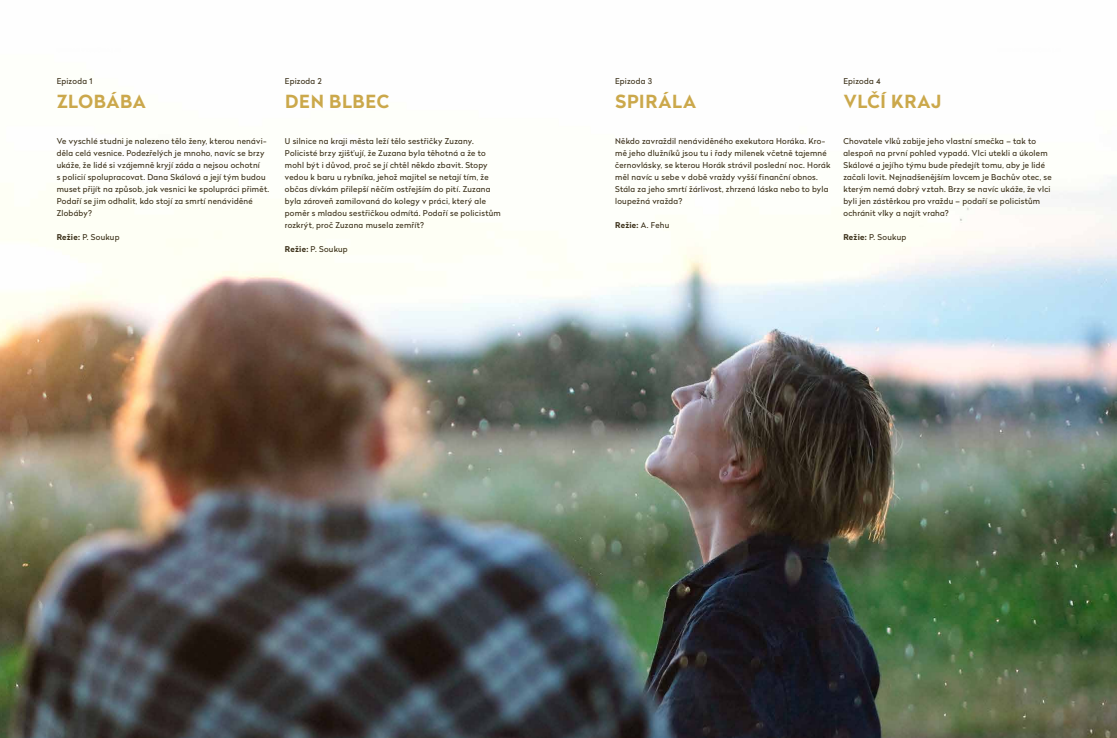
<style>
.page{position:relative;width:1117px;height:738px;background:#fff}
.page>*{position:absolute;margin:0;border:0;box-sizing:border-box;transform-origin:0 0}
.t1{font:700 18px "Radikal";letter-spacing:.035em;color:#cba84b}
.t2{font:8px/12px "Radikal";letter-spacing:.03em;color:#3d321b}
.t3{font:700 8px "Radikal";letter-spacing:.03em;color:#3d321b}
.s1{font-weight:700}
.s2{font-weight:400}
</style>
<div class="page">
<img style="left:0;top:177px;width:1117px;height:560px">
<p class="t2" style="left:57px;top:75px;width:37px">Epizoda 1</p>
<p class="t2" style="left:285px;top:75px;width:38px">Epizoda 2</p>
<p class="t2" style="left:615px;top:75px;width:38px">Epizoda 3</p>
<p class="t2" style="left:843px;top:75px;width:39px">Epizoda 4</p>
<h1 class="t1" style="left:57px;top:88px;width:90px">ZLOBÁBA</h1>
<h1 class="t1" style="left:285px;top:88px;width:105px">DEN BLBEC</h1>
<h1 class="t1" style="left:615px;top:88px;width:82px">SPIRÁLA</h1>
<h1 class="t1" style="left:844px;top:88px;width:99px">VLČÍ KRAJ</h1>
<p class="t2" style="left:57px;top:135px;width:214px">Ve vyschlé studni je nalezeno tělo ženy, kterou nenávi‑ děla celá vesnice. Podezřelých je mnoho, navíc se brzy ukáže, že lidé si vzájemně kryjí záda a nejsou ochotní<br>s policií spolupracovat. Dana Skálová a její tým budou muset přijít na způsob, jak vesnici ke spolupráci přimět.<br>Podaří se jim odhalit, kdo stojí za smrtí nenáviděné Zlobáby?</p>
<p class="t2" style="left:57px;top:231px;width:64px"><span class="s1">Režie:</span> P. Soukup</p>
<p class="t2" style="left:285px;top:135px;width:217px">U silnice na kraji města leží tělo sestřičky Zuzany.<br>Policisté brzy zjišťují, že Zuzana byla těhotná a že to mohl být i důvod, proč se jí chtěl někdo zbavit. Stopy vedou k baru u rybníka, jehož majitel se netají tím, že občas dívkám přilepší něčím ostřejším do pití. Zuzana byla zároveň zamilovaná do kolegy v práci, který ale poměr s mladou sestřičkou odmítá. Podaří se policistům rozkrýt, proč Zuzana musela zemřít?</p>
<p class="t2" style="left:285px;top:243px;width:64px"><span class="s1">Režie:</span> P. Soukup</p>
<p class="t2" style="left:615px;top:135px;width:217px">Někdo zavraždil nenáviděného exekutora Horáka. Kro‑ mě jeho dlužníků jsou tu i řady milenek včetně tajemné černovlásky, se kterou Horák strávil poslední noc. Horák měl navíc u sebe v době vraždy vyšší finanční obnos.<br>Stála za jeho smrtí žárlivost, zhrzená láska nebo to byla loupežná vražda?</p>
<p class="t3" style="left:615px;top:219px;width:56px">Režie: <span class="s2">A. Fehu</span></p>
<p class="t2" style="left:843px;top:135px;width:210px">Chovatele vlků zabije jeho vlastní smečka – tak to alespoň na první pohled vypadá. Vlci utekli a úkolem Skálové a jejího týmu bude předejít tomu, aby je lidé začali lovit. Nejnadšenějším lovcem je Bachův otec, se kterým nemá dobrý vztah. Brzy se navíc ukáže, že vlci byli jen zástěrkou pro vraždu – podaří se policistům ochránit vlky a najít vraha?</p>
<p class="t2" style="left:843px;top:231px;width:64px"><span class="s1">Režie:</span> P. Soukup</p>
</div>
